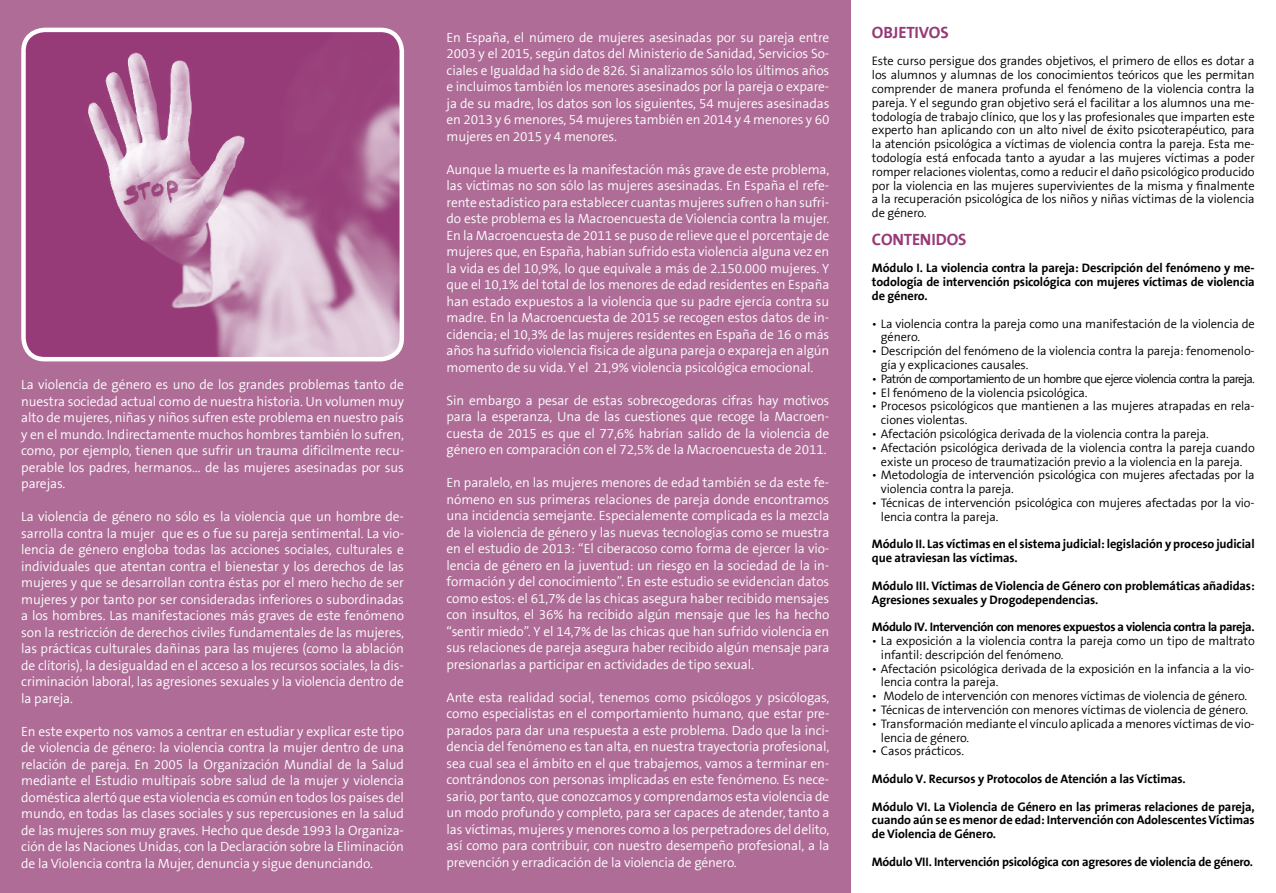
<style>
.page{position:relative;width:1276px;height:893px;background:#fff}
.page>*{position:absolute;margin:0;border:0;box-sizing:border-box;transform-origin:0 0}
.t1{font:700 16.5px "The Sans B7";letter-spacing:-.01em;color:#963a77}
.t2{font:300 13.5px/16.5px "The Sans B4";letter-spacing:-.01em;color:#fff;text-align:justify}
.t3{font:300 12.45px/13.8px "The Sans B4";letter-spacing:-.01em;color:#000}
.t4{font:700 12.45px/13.8px "The Sans B7";letter-spacing:-.01em;color:#000;text-align:justify}
.t5{font:300 12.45px "The Sans B4";letter-spacing:-.06em;color:#000}
.t6{font:700 12.45px "The Sans B7";letter-spacing:-.03em;color:#000}
</style>
<div class="page">
<div style="left:0;top:0;width:850px;height:893px;background:#ae6c97"></div>
<img style="left:26px;top:30px;width:375px;height:328px">
<div style="left:21px;top:28px;width:383px;height:333px;border:4px solid #fff;border-radius:21px"></div>
<p class="t2" style="left:21px;top:377px;width:384px">La violencia de género es uno de los grandes problemas tanto de nuestra sociedad actual como de nuestra historia. Un volumen muy alto de mujeres, niñas y niños sufren este problema en nuestro país y en el mundo. Indirectamente muchos hombres también lo sufren, como, por ejemplo, tienen que sufrir un trauma difícilmente recu&shy;perable los padres, hermanos… de las mujeres asesinadas por sus parejas.</p>
<p class="t2" style="left:21px;top:509px;width:384px">La violencia de género no sólo es la violencia que un hombre de&shy;sarrolla contra la mujer que es o fue su pareja sentimental. La vio&shy;lencia de género engloba todas las acciones sociales, culturales e individuales que atentan contra el bienestar y los derechos de las mujeres y que se desarrollan contra éstas por el mero hecho de ser mujeres y por tanto por ser consideradas inferiores o subordinadas a los hombres. Las manifestaciones más graves de este fenómeno son la restricción de derechos civiles fundamentales de las mujeres, las prácticas culturales dañinas para las mujeres (como la ablación de clítoris), la desigualdad en el acceso a los recursos sociales, la dis&shy;criminación laboral, las agresiones sexuales y la violencia dentro de la pareja.</p>
<p class="t2" style="left:21px;top:723px;width:384px">En este experto nos vamos a centrar en estudiar y explicar este tipo de violencia de género: la violencia contra la mujer dentro de una relación de pareja. En 2005 la Organización Mundial de la Salud mediante el Estudio multipaís sobre salud de la mujer y violencia doméstica alertó que esta violencia es común en todos los países del mundo, en todas las clases sociales y sus repercusiones en la salud de las mujeres son muy graves. Hecho que desde 1993 la Organiza&shy;ción de las Naciones Unidas, con la Declaración sobre la Eliminación de la Violencia contra la Mujer, denuncia y sigue denunciando.</p>
<p class="t2" style="left:446px;top:30px;width:384px">En España, el número de mujeres asesinadas por su pareja entre 2003 y el 2015, según datos del Ministerio de Sanidad, Servicios So&shy;ciales e Igualdad ha sido de 826. Si analizamos sólo los últimos años e incluimos también los menores asesinados por la pareja o expare&shy;ja de su madre, los datos son los siguientes, 54 mujeres asesinadas en 2013 y 6 menores, 54 mujeres también en 2014 y 4 menores y 60 mujeres en 2015 y 4 menores.</p>
<p class="t2" style="left:446px;top:161px;width:384px">Aunque la muerte es la manifestación más grave de este problema, las víctimas no son sólo las mujeres asesinadas. En España el refe&shy;rente estadístico para establecer cuantas mujeres sufren o han sufri&shy;do este problema es la Macroencuesta de Violencia contra la mujer.<br>En la Macroencuesta de 2011 se puso de relieve que el porcentaje de mujeres que, en España, habían sufrido esta violencia alguna vez en la vida es del 10,9%, lo que equivale a más de 2.150.000 mujeres. Y que el 10,1% del total de los menores de edad residentes en España han estado expuestos a la violencia que su padre ejercía contra su madre. En la Macroencuesta de 2015 se recogen estos datos de in&shy;cidencia; el 10,3% de las mujeres residentes en España de 16 o más años ha sufrido violencia física de alguna pareja o expareja en algún momento de su vida. Y el 21,9% violencia psicológica emocional.</p>
<p class="t2" style="left:446px;top:392px;width:384px">Sin embargo a pesar de estas sobrecogedoras cifras hay motivos para la esperanza, Una de las cuestiones que recoge la Macroen&shy;cuesta de 2015 es que el 77,6% habrían salido de la violencia de género en comparación con el 72,5% de la Macroencuesta de 2011.</p>
<p class="t2" style="left:446px;top:475px;width:384px">En paralelo, en las mujeres menores de edad también se da este fe&shy;nómeno en sus primeras relaciones de pareja donde encontramos una incidencia semejante. Especialemente complicada es la mezcla de la violencia de género y las nuevas tecnologías como se muestra en el estudio de 2013: “El ciberacoso como forma de ejercer la vio&shy;lencia de género en la juventud: un riesgo en la sociedad de la in&shy;formación y del conocimiento”. En este estudio se evidencian datos como estos: el 61,7% de las chicas asegura haber recibido mensajes con insultos, el 36% ha recibido algún mensaje que les ha hecho “sentir miedo”. Y el 14,7% de las chicas que han sufrido violencia en sus relaciones de pareja asegura haber recibido algún mensaje para presionarlas a participar en actividades de tipo sexual.</p>
<p class="t2" style="left:446px;top:689px;width:384px">Ante esta realidad social, tenemos como psicólogos y psicólogas, como especialistas en el comportamiento humano, que estar pre&shy;parados para dar una respuesta a este problema. Dado que la inci&shy;dencia del fenómeno es tan alta, en nuestra trayectoria profesional, sea cual sea el ámbito en el que trabajemos, vamos a terminar en&shy;contrándonos con personas implicadas en este fenómeno. Es nece&shy;sario, por tanto, que conozcamos y comprendamos esta violencia de un modo profundo y completo, para ser capaces de atender, tanto a las víctimas, mujeres y menores como a los perpetradores del delito, así como para contribuir, con nuestro desempeño profesional, a la prevención y erradicación de la violencia de género.</p>
<p class="t1" style="left:872px;top:23px;width:78px">OBJETIVOS</p>
<p class="t3" style="left:872px;top:55px;width:384px;text-align:justify">Este curso persigue dos grandes objetivos, el primero de ellos es dotar a los alumnos y alumnas de los conocimientos teóricos que les permitan comprender de manera profunda el fenómeno de la violencia contra la pareja. Y el segundo gran objetivo será el facilitar a los alumnos una me&shy;todología de trabajo clínico, que los y las profesionales que imparten este experto han aplicando con un alto nivel de éxito psicoterapéutico, para la atención psicológica a víctimas de violencia contra la pareja. Esta me&shy;todología está enfocada tanto a ayudar a las mujeres víctimas a poder romper relaciones violentas, como a reducir el daño psicológico producido por la violencia en las mujeres supervivientes de la misma y finalmente a la recuperación psicológica de los niños y niñas víctimas de la violencia de género.</p>
<p class="t1" style="left:872px;top:230px;width:96px">CONTENIDOS</p>
<p class="t4" style="left:872px;top:262px;width:384px">Módulo I. La violencia contra la pareja: Descripción del fenómeno y me&shy;todología de intervención psicológica con mujeres víctimas de violencia de género.</p>
<p class="t3" style="left:881px;top:317px;width:375px;text-indent:-9px">• La violencia contra la pareja como una manifestación de la violencia de género.</p>
<p class="t3" style="left:881px;top:344px;width:375px;text-indent:-9px">• Descripción del fenómeno de la violencia contra la pareja: fenomenolo&shy;gía y explicaciones causales.</p>
<p class="t5" style="left:872px;top:372px;width:384px">• Patrón de comportamiento de un hombre que ejerce violencia contra la pareja.</p>
<p class="t3" style="left:872px;top:386px;width:217px">• El fenómeno de la violencia psicológica.</p>
<p class="t3" style="left:881px;top:400px;width:375px;text-indent:-9px">• Procesos psicológicos que mantienen a las mujeres atrapadas en rela&shy;ciones violentas.</p>
<p class="t3" style="left:872px;top:427px;width:338px">• Afectación psicológica derivada de la violencia contra la pareja.</p>
<p class="t3" style="left:872px;top:441px;width:384px;text-align:center">• Afectación psicológica derivada de la violencia contra la pareja cuando existe un proceso de traumatización previo a la violencia en la pareja.</p>
<p class="t3" style="left:881px;top:469px;width:375px;text-indent:-9px">• Metodología de intervención psicológica con mujeres afectadas por la violencia contra la pareja.</p>
<p class="t3" style="left:881px;top:496px;width:375px;text-indent:-9px">• Técnicas de intervención psicológica con mujeres afectadas por la vio&shy;lencia contra la pareja.</p>
<p class="t4" style="left:872px;top:538px;width:384px">Módulo II. Las víctimas en el sistema judicial: legislación y proceso judicial que atraviesan las víctimas.</p>
<p class="t4" style="left:872px;top:579px;width:384px">Módulo III. Víctimas de Violencia de Género con problemáticas añadidas:<br>Agresiones sexuales y Drogodependencias.</p>
<p class="t6" style="left:872px;top:620px;width:384px">Módulo IV. Intervención con menores expuestos a violencia contra la pareja.</p>
<p class="t3" style="left:881px;top:634px;width:375px;text-indent:-9px">• La exposición a la violencia contra la pareja como un tipo de maltrato infantil: descripción del fenómeno.</p>
<p class="t3" style="left:881px;top:662px;width:375px;text-indent:-9px">• Afectación psicológica derivada de la exposición en la infancia a la vio&shy;lencia contra la pareja.</p>
<p class="t3" style="left:872px;top:690px;width:377px">• Modelo de intervención con menores víctimas de violencia de género.</p>
<p class="t3" style="left:872px;top:703px;width:378px">• Técnicas de intervención con menores víctimas de violencia de género.</p>
<p class="t3" style="left:881px;top:717px;width:375px;text-indent:-9px">• Transformación mediante el vínculo aplicada a menores víctimas de vio&shy;lencia de género.</p>
<p class="t3" style="left:872px;top:745px;width:94px">• Casos prácticos.</p>
<p class="t4" style="left:872px;top:772px;width:315px">Módulo V. Recursos y Protocolos de Atención a las Víctimas.</p>
<p class="t4" style="left:872px;top:800px;width:384px">Módulo VI. La Violencia de Género en las primeras relaciones de pareja, cuando aún se es menor de edad: Intervención con Adolescentes Víctimas de Violencia de Género.</p>
<p class="t4" style="left:872px;top:855px;width:383px">Módulo VII. Intervención psicológica con agresores de violencia de género.</p>
</div>
